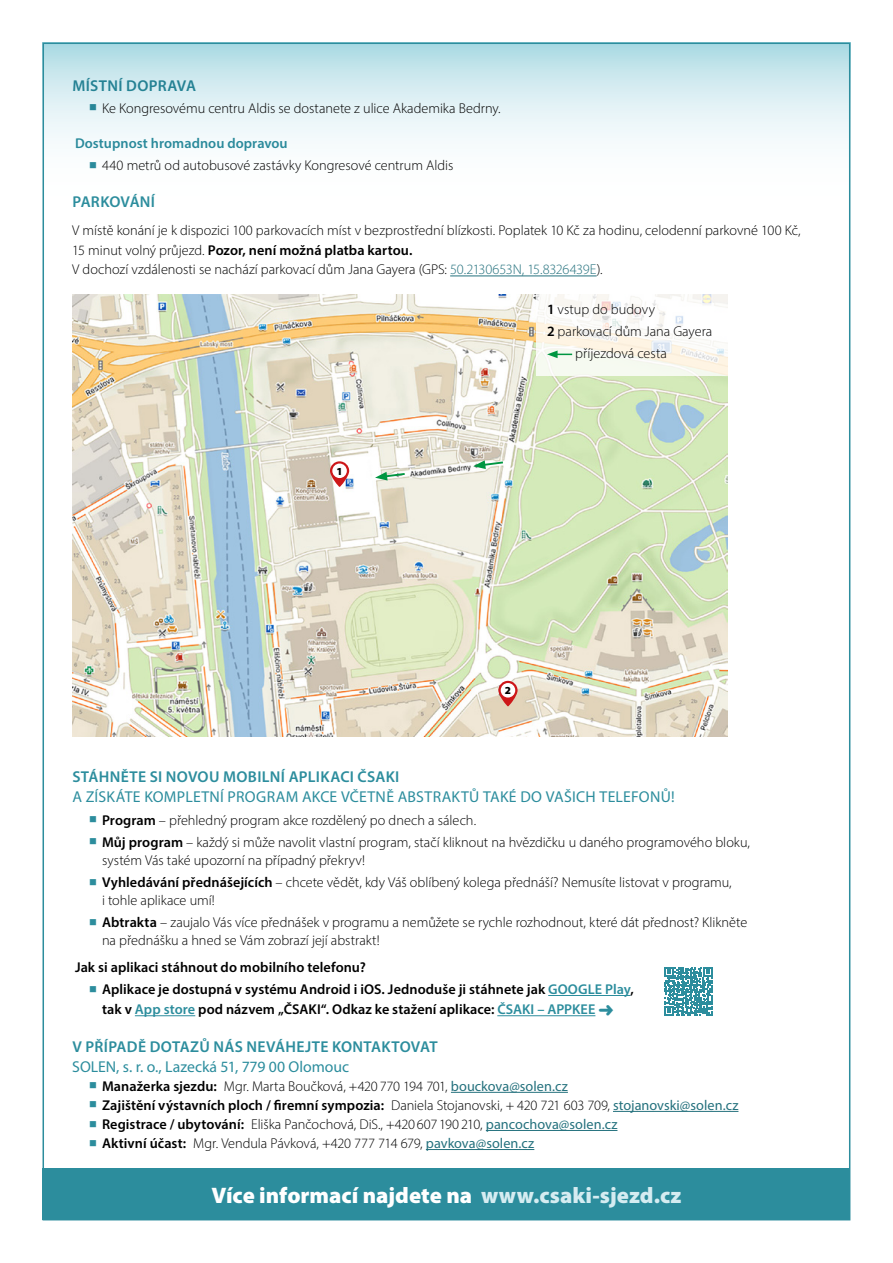
<style>
.page{position:relative;width:893px;height:1263px;background:#fff}
.page>*{position:absolute;margin:0;border:0;box-sizing:border-box;transform-origin:0 0}
.t1{font:900 22.5px "Myriad Pro";color:#fff}
.t2{font:15.75px "Myriad Pro";letter-spacing:.01em;color:#2c8d9d}
.t3{font:600 15.75px "Myriad Pro";letter-spacing:.02em;color:#2c8d9d}
.t4{font:300 14.25px/18px "Myriad Pro";letter-spacing:-.005em;color:#000}
.t5{font:600 14.25px/20.2px "Myriad Pro";letter-spacing:.005em;color:#000;text-align:center}
.t6{font:600 14.25px "Myriad Pro";letter-spacing:.005em;color:#2c8d9d}
.t7{font:900 10.8px "Myriad Pro";color:#000}
.s1{color:#2c8d9d}
.s2{font-weight:600}
.s3{color:#24717d}
.s4{font-family:"Free Serif";font-weight:400;font-size:16.5px;color:#2c8d9d}
.s5{font-weight:400;color:#24717d}
.s6{font-weight:300}
.s7{color:#d5ecf1}
</style>
<div class="page">
<hr style="left:450px;top:276px;width:147px;height:1px;background:#24717d">
<hr style="left:548px;top:995px;width:82px;height:1px;background:#2c8d9d">
<hr style="left:135px;top:1015px;width:60px;height:1px;background:#2c8d9d">
<hr style="left:497px;top:1015px;width:98px;height:1px;background:#2c8d9d">
<hr style="left:451px;top:1092px;width:117px;height:1px;background:#24717d">
<hr style="left:613px;top:1111px;width:125px;height:1px;background:#24717d">
<hr style="left:486px;top:1130px;width:131px;height:1px;background:#24717d">
<hr style="left:426px;top:1149px;width:108px;height:1px;background:#24717d">
<img style="left:72px;top:294px;width:655px;height:442px">
<svg style="left:46px;top:46px;width:801px;height:95px;background:#d6ecf1"></svg>
<svg style="left:664px;top:967px;width:48px;height:48px"></svg>
<div style="left:43px;top:1168px;width:807px;height:51px;background:#2c8d9d"></div>
<svg style="left:330px;top:461px;width:19px;height:26px"></svg>
<div style="left:332px;top:463px;width:15px;height:15px;background:#fff;border-radius:50%"></div>
<svg style="left:498px;top:681px;width:20px;height:25px"></svg>
<div style="left:501px;top:683px;width:14px;height:14px;background:#fff;border-radius:50%"></div>
<svg style="left:537px;top:294px;width:191px;height:81px;fill:#fbfaf2"></svg>
<svg style="left:547px;top:350px;width:25px;height:8px"></svg>
<svg style="left:473px;top:460px;width:32px;height:9px"></svg>
<svg style="left:375px;top:472px;width:32px;height:8px"></svg>
<p class="t3" style="left:72px;top:75px;width:125px">MÍSTNÍ DOPRAVA</p>
<p class="t4" style="left:89px;top:99px;width:413px"><span class="s1">■</span> Ke Kongresovému centru Aldis se dostanete z ulice Akademika Bedrny.</p>
<p class="t6" style="left:75px;top:134px;width:214px">Dostupnost hromadnou dopravou</p>
<p class="t4" style="left:89px;top:156px;width:365px"><span class="s1">■</span> 440 metrů od autobusové zastávky Kongresové centrum Aldis</p>
<p class="t3" style="left:72px;top:192px;width:84px">PARKOVÁNÍ</p>
<p class="t4" style="left:72px;top:221px;width:730px;line-height:19.5px">V místě konání je k dispozici 100 parkovacích míst v bezprostřední blízkosti. Poplatek 10 Kč za hodinu, celodenní parkovné 100 Kč,<br>15 minut volný průjezd. <span class="s2">Pozor, není možná platba kartou.<br></span>V dochozí vzdálenosti se nachází parkovací dům Jana Gayera (GPS: <span class="s3">50.2130653N, 15.8326439E</span>).</p>
<p class="t7" style="left:336px;top:464px;width:8px">1</p>
<p class="t4" style="left:547px;top:300px;width:109px"><span class="s2">1</span> vstup do budovy</p>
<p class="t4" style="left:547px;top:322px;width:167px"><span class="s2">2</span> parkovací dům Jana Gayera</p>
<p class="t4" style="left:575px;top:344px;width:93px">příjezdová cesta</p>
<p class="t7" style="left:505px;top:683px;width:8px">2</p>
<p class="t3" style="left:72px;top:767px;width:328px">STÁHNĚTE SI NOVOU MOBILNÍ APLIKACI ČSAKI</p>
<p class="t2" style="left:72px;top:787px;width:604px">A ZÍSKÁTE KOMPLETNÍ PROGRAM AKCE VČETNĚ ABSTRAKTŮ TAKÉ DO VAŠICH TELEFONŮ!</p>
<p class="t4" style="left:89px;top:811px;width:388px"><span class="s1">■</span> <span class="s2">Program</span> – přehledný program akce rozdělený po dnech a sálech.</p>
<p class="t4" style="left:102px;top:833px;width:649px;text-indent:-13px"><span class="s1">■</span> <span class="s2">Můj program</span> – každý si může navolit vlastní program, stačí kliknout na hvězdičku u daného programového bloku, systém Vás také upozorní na případný překryv!</p>
<p class="t4" style="left:102px;top:873px;width:631px;text-indent:-13px"><span class="s1">■</span> <span class="s2">Vyhledávání přednášejících</span> – chcete vědět, kdy Váš oblíbený kolega přednáší? Nemusíte listovat v programu, i tohle aplikace umí!</p>
<p class="t4" style="left:102px;top:913px;width:647px;text-indent:-13px"><span class="s1">■</span> <span class="s2">Abtrakta</span> – zaujalo Vás více přednášek v programu a nemůžete se rychle rozhodnout, které dát přednost? Klikněte na přednášku a hned se Vám zobrazí její abstrakt!</p>
<p class="t5" style="left:75px;top:956px;width:292px">Jak si aplikaci stáhnout do mobilního telefonu?</p>
<p class="t5" style="left:89px;top:979px;width:546px"><span class="s1">■</span> Aplikace je dostupná v systému Android i iOS. Jednoduše ji stáhnete jak <span class="s1">GOOGLE Play</span>, tak v <span class="s1">App store</span> pod názvem „ČSAKI“. Odkaz ke stažení aplikace: <span class="s1">ČSAKI – APPKEE</span> <span class="s4">➜</span></p>
<p class="t3" style="left:72px;top:1036px;width:367px">V PŘÍPADĚ DOTAZŮ NÁS NEVÁHEJTE KONTAKTOVAT</p>
<p class="t2" style="left:72px;top:1057px;width:279px">SOLEN, s. r. o., Lazecká 51, 779 00 Olomouc</p>
<p class="t4" style="left:89px;top:1077px;width:480px"><span class="s1">■</span> <span class="s2">Manažerka sjezdu:</span> Mgr. Marta Boučková, +420 770 194 701, <span class="s5">bouckova@solen.cz</span></p>
<p class="t5" style="left:89px;top:1095px;width:651px"><span class="s1">■</span> Zajištění výstavních ploch / firemní sympozia: <span class="s6">Daniela Stojanovski, + 420 721 603 709,</span> <span class="s5">stojanovski@solen.cz</span></p>
<p class="t4" style="left:89px;top:1115px;width:530px"><span class="s1">■</span> <span class="s2">Registrace / ubytování:</span> Eliška Pančochová, DiS., +420 607 190 210, <span class="s5">pancochova@solen.cz</span></p>
<p class="t4" style="left:89px;top:1134px;width:447px"><span class="s1">■</span> <span class="s2">Aktivní účast:</span> Mgr. Vendula Pávková, +420 777 714 679, <span class="s5">pavkova@solen.cz</span></p>
<h1 class="t1" style="left:212px;top:1180px;width:471px">Více informací najdete na <span class="s7">www.csaki-sjezd.cz</span></h1>
</div>
